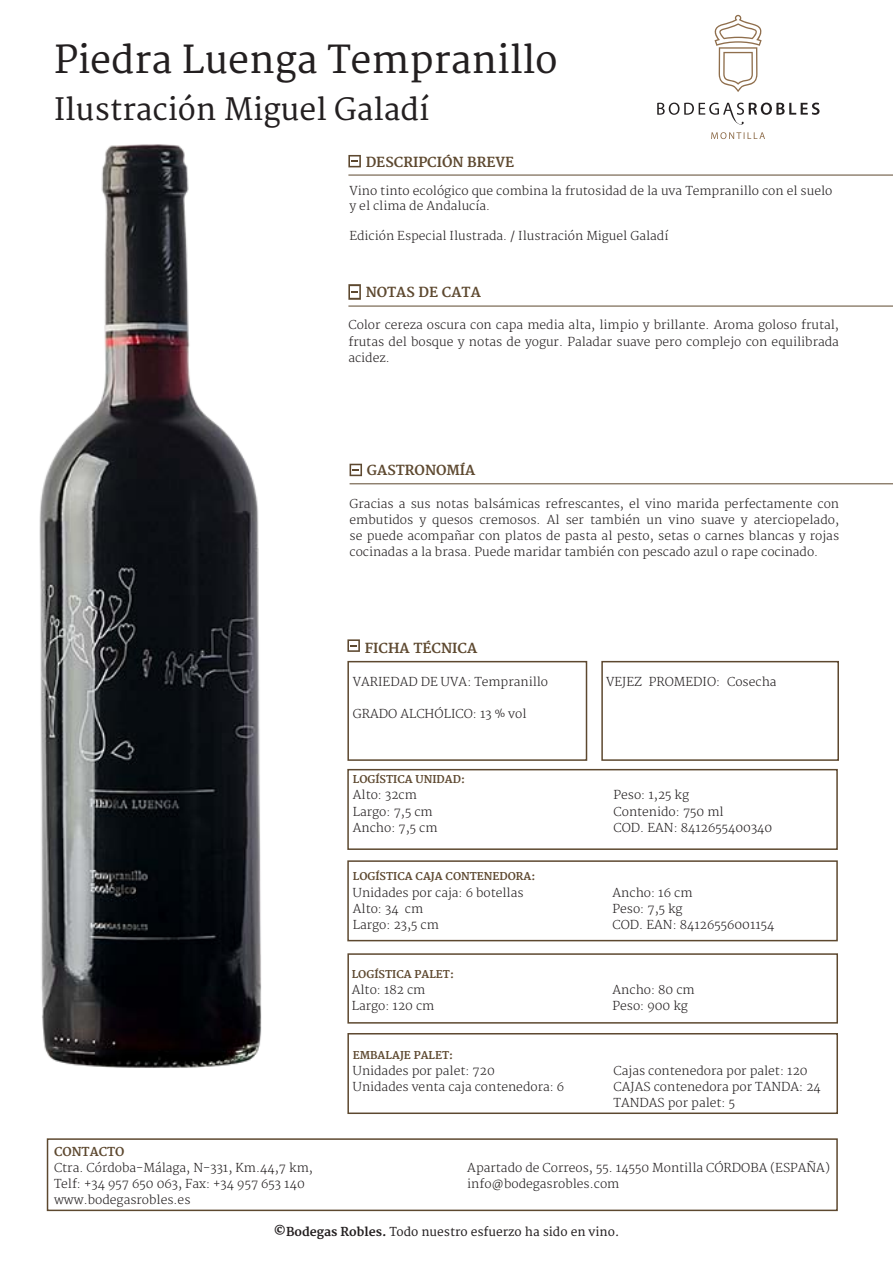
<style>
.page{position:relative;width:893px;height:1263px;background:#fff}
.page>*{position:absolute;margin:0;border:0;box-sizing:border-box;transform-origin:0 0}
.t1{font:37.5px "Merriweather";color:#231f20}
.t2{font:30px "Merriweather";color:#231f20}
.t3{font:700 13.5px "Merriweather";color:#5d482f}
.t4{font:300 12px/16.2px "Merriweather";color:#231f20;text-align:justify}
.t5{font:12px "Merriweather";color:#231f20}
.t6{font:700 12px "Merriweather";color:#5d482f}
.t7{font:700 10.5px "Merriweather";color:#5d482f}
.s1{font-weight:700}
</style>
<div class="page">
<hr style="left:348px;top:175px;width:545px;height:1px;background:#5d482f">
<hr style="left:348px;top:306px;width:545px;height:1px;background:#5d482f">
<hr style="left:350px;top:483px;width:543px;height:1px;background:#5d482f">
<div style="left:47px;top:1138px;width:791px;height:73px;border:2px solid #5d482f"></div>
<div style="left:347px;top:661px;width:240px;height:100px;border:2px solid #5d482f"></div>
<div style="left:601px;top:661px;width:238px;height:100px;border:2px solid #5d482f"></div>
<div style="left:347px;top:769px;width:491px;height:81px;border:2px solid #5d482f"></div>
<div style="left:347px;top:860px;width:491px;height:81px;border:2px solid #5d482f"></div>
<div style="left:347px;top:1033px;width:491px;height:81px;border:2px solid #5d482f"></div>
<svg style="left:657px;top:103px;width:162px;height:22px"></svg>
<svg style="left:711px;top:132px;width:54px;height:7px"></svg>
<svg style="left:714px;top:15px;width:48px;height:77px"></svg>
<div style="left:347px;top:953px;width:491px;height:70px;border:2px solid #5d482f"></div>
<img style="left:39px;top:144px;width:464px;height:970px">
<p class="t1" style="left:54px;top:38px;width:505px">Piedra Luenga Tempranillo</p>
<p class="t2" style="left:54px;top:92px;width:377px">Ilustración Miguel Galadí</p>
<p class="t3" style="left:366px;top:155px;width:150px">DESCRIPCIÓN BREVE</p>
<p class="t4" style="left:349px;top:184px;width:484px;line-height:15px">Vino tinto ecológico que combina la frutosidad de la uva Tempranillo con el suelo y el clima de Andalucía.</p>
<p class="t4" style="left:349px;top:228px;width:320px">Edición Especial Ilustrada. / Ilustración Miguel Galadí</p>
<p class="t3" style="left:366px;top:284px;width:117px">NOTAS DE CATA</p>
<p class="t4" style="left:348px;top:318px;width:492px">Color cereza oscura con capa media alta, limpio y brillante. Aroma goloso frutal, frutas del bosque y notas de yogur. Paladar suave pero complejo con equilibrada acidez.</p>
<p class="t3" style="left:367px;top:463px;width:110px">GASTRONOMÍA</p>
<p class="t4" style="left:350px;top:496px;width:491px">Gracias a sus notas balsámicas refrescantes, el vino marida perfectamente con embutidos y quesos cremosos. Al ser también un vino suave y aterciopelado, se puede acompañar con platos de pasta al pesto, setas o carnes blancas y rojas cocinadas a la brasa. Puede maridar también con pescado azul o rape cocinado.</p>
<p class="t3" style="left:365px;top:641px;width:114px">FICHA TÉCNICA</p>
<p class="t4" style="left:353px;top:674px;width:197px">VARIEDAD DE UVA: Tempranillo</p>
<p class="t4" style="left:353px;top:706px;width:175px">GRADO ALCHÓLICO: 13 % vol</p>
<p class="t7" style="left:353px;top:773px;width:114px">LOGÍSTICA UNIDAD:</p>
<p class="t4" style="left:353px;top:787px;width:66px">Alto: 32cm</p>
<p class="t4" style="left:353px;top:804px;width:81px">Largo: 7,5 cm</p>
<p class="t4" style="left:353px;top:820px;width:86px">Ancho: 7,5 cm</p>
<p class="t7" style="left:353px;top:870px;width:184px">LOGÍSTICA CAJA CONTENEDORA:</p>
<p class="t4" style="left:353px;top:885px;width:172px">Unidades por caja: 6 botellas</p>
<p class="t4" style="left:353px;top:901px;width:72px">Alto: 34 cm</p>
<p class="t4" style="left:353px;top:917px;width:88px">Largo: 23,5 cm</p>
<p class="t7" style="left:352px;top:968px;width:104px">LOGÍSTICA PALET:</p>
<p class="t4" style="left:352px;top:982px;width:75px">Alto: 182 cm</p>
<p class="t4" style="left:352px;top:998px;width:84px">Largo: 120 cm</p>
<p class="t7" style="left:353px;top:1049px;width:102px">EMBALAJE PALET:</p>
<p class="t4" style="left:353px;top:1063px;width:144px">Unidades por palet: 720</p>
<p class="t4" style="left:353px;top:1079px;width:213px">Unidades venta caja contenedora: 6</p>
<p class="t4" style="left:606px;top:674px;width:172px">VEJEZ PROMEDIO: Cosecha</p>
<p class="t4" style="left:614px;top:787px;width:77px">Peso: 1,25 kg</p>
<p class="t4" style="left:614px;top:804px;width:112px">Contenido: 750 ml</p>
<p class="t4" style="left:614px;top:820px;width:160px">COD. EAN: 8412655400340</p>
<p class="t4" style="left:613px;top:885px;width:81px">Ancho: 16 cm</p>
<p class="t4" style="left:613px;top:901px;width:72px">Peso: 7,5 kg</p>
<p class="t4" style="left:613px;top:917px;width:164px">COD. EAN: 84126556001154</p>
<p class="t4" style="left:613px;top:982px;width:84px">Ancho: 80 cm</p>
<p class="t4" style="left:613px;top:998px;width:77px">Peso: 900 kg</p>
<p class="t4" style="left:614px;top:1063px;width:196px">Cajas contenedora por palet: 120</p>
<p class="t4" style="left:614px;top:1079px;width:209px">CAJAS contenedora por TANDA: 24</p>
<p class="t4" style="left:614px;top:1095px;width:123px">TANDAS por palet: 5</p>
<p class="t6" style="left:54px;top:1144px;width:72px">CONTACTO</p>
<p class="t4" style="left:54px;top:1160px;width:260px">Ctra. Córdoba-Málaga, N-331, Km.44,7 km,</p>
<p class="t4" style="left:467px;top:1160px;width:364px">Apartado de Correos, 55. 14550 Montilla CÓRDOBA (ESPAÑA)</p>
<p class="t4" style="left:54px;top:1176px;width:252px">Telf: +34 957 650 063, Fax: +34 957 653 140</p>
<p class="t4" style="left:467px;top:1176px;width:154px">info@bodegasrobles.com</p>
<p class="t4" style="left:54px;top:1192px;width:138px">www.bodegasrobles.es</p>
<p class="t5" style="left:274px;top:1225px;width:347px"><span class="s1">©Bodegas Robles.</span> Todo nuestro esfuerzo ha sido en vino.</p>
</div>
